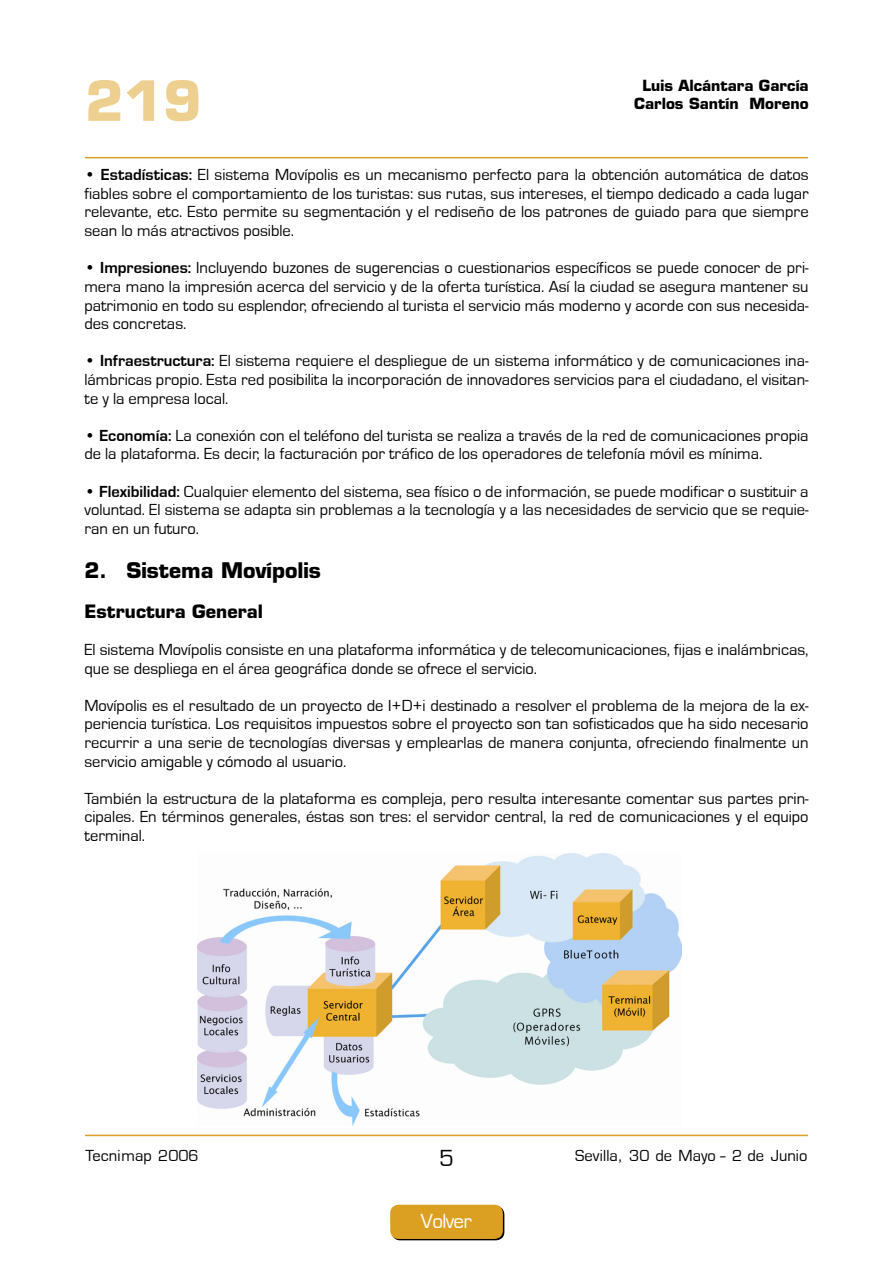
<style>
.page{position:relative;width:893px;height:1263px;background:#fff}
.page>*{position:absolute;margin:0;border:0;box-sizing:border-box;transform-origin:0 0}
.t1{font:700 54px "Eurostile";color:#edcf90}
.t2{font:24px "Eurostile";color:#000}
.t3{font:700 21px "Eurostile";color:#000}
.t4{font:21px "Eurostile";letter-spacing:-.03em;color:#fff}
.t5{font:700 18px "Eurostile";color:#000}
.t6{font:16.5px/18.6px "Eurostile T";color:#000;text-align:justify}
.t7{font:16.5px "Eurostile";color:#000}
.t8{font:700 15px/18px "Eurostile";color:#000;text-align:center}
.s1{font-weight:700}
</style>
<div class="page">
<hr style="left:85px;top:1135px;width:723px;height:1px;background:#db9f22">
<div style="left:390px;top:1205px;width:114px;height:35px;background:#db9f22"></div>
<hr style="left:85px;top:157px;width:723px;height:1px;background:#db9f22">
<img style="left:198px;top:853px;width:483px;height:273px">
<h1 class="t1" style="left:85px;top:68px;width:118px">219</h1>
<p class="t8" style="left:634px;top:77px;width:176px">Luis Alcántara García<br>Carlos Santín Moreno</p>
<p class="t6" style="left:84px;top:166px;width:726px">• <span class="s1">Estadísticas:</span> El sistema Movípolis es un mecanismo perfecto para la obtención automática de datos fiables sobre el comportamiento de los turistas: sus rutas, sus intereses, el tiempo dedicado a cada lugar relevante, etc. Esto permite su segmentación y el rediseño de los patrones de guiado para que siempre sean lo más atractivos posible.</p>
<p class="t6" style="left:84px;top:259px;width:726px">• <span class="s1">Impresiones:</span> Incluyendo buzones de sugerencias o cuestionarios específicos se puede conocer de pri&shy;mera mano la impresión acerca del servicio y de la oferta turística. Así la ciudad se asegura mantener su patrimonio en todo su esplendor, ofreciendo al turista el servicio más moderno y acorde con sus necesida&shy;des concretas.</p>
<p class="t6" style="left:84px;top:352px;width:726px">• <span class="s1">Infraestructura:</span> El sistema requiere el despliegue de un sistema informático y de comunicaciones ina&shy;lámbricas propio. Esta red posibilita la incorporación de innovadores servicios para el ciudadano, el visitan&shy;te y la empresa local.</p>
<p class="t6" style="left:84px;top:426px;width:726px">• <span class="s1">Economía:</span> La conexión con el teléfono del turista se realiza a través de la red de comunicaciones propia de la plataforma. Es decir, la facturación por tráfico de los operadores de telefonía móvil es mínima.</p>
<p class="t6" style="left:84px;top:482px;width:726px">• <span class="s1">Flexibilidad:</span> Cualquier elemento del sistema, sea físico o de información, se puede modificar o sustituir a voluntad. El sistema se adapta sin problemas a la tecnología y a las necesidades de servicio que se requie&shy;ran en un futuro.</p>
<p class="t3" style="left:84px;top:557px;width:238px">2. Sistema Movípolis</p>
<p class="t5" style="left:84px;top:600px;width:180px">Estructura General</p>
<p class="t6" style="left:84px;top:640px;width:726px">El sistema Movípolis consiste en una plataforma informática y de telecomunicaciones, fijas e inalámbricas, que se despliega en el área geográfica donde se ofrece el servicio.</p>
<p class="t6" style="left:84px;top:696px;width:726px">Movípolis es el resultado de un proyecto de I+D+i destinado a resolver el problema de la mejora de la ex&shy;periencia turística. Los requisitos impuestos sobre el proyecto son tan sofisticados que ha sido necesario recurrir a una serie de tecnologías diversas y emplearlas de manera conjunta, ofreciendo finalmente un servicio amigable y cómodo al usuario.</p>
<p class="t6" style="left:84px;top:789px;width:726px">También la estructura de la plataforma es compleja, pero resulta interesante comentar sus partes prin&shy;cipales. En términos generales, éstas son tres: el servidor central, la red de comunicaciones y el equipo terminal.</p>
<p class="t7" style="left:85px;top:1146px;width:115px">Tecnimap 2006</p>
<h2 class="t2" style="left:439px;top:1145px;width:16px">5</h2>
<p class="t6" style="left:575px;top:1146px;width:234px">Sevilla, 30 de Mayo - 2 de Junio</p>
<p class="t4" style="left:421px;top:1210px;width:52px">Volver</p>
</div>
